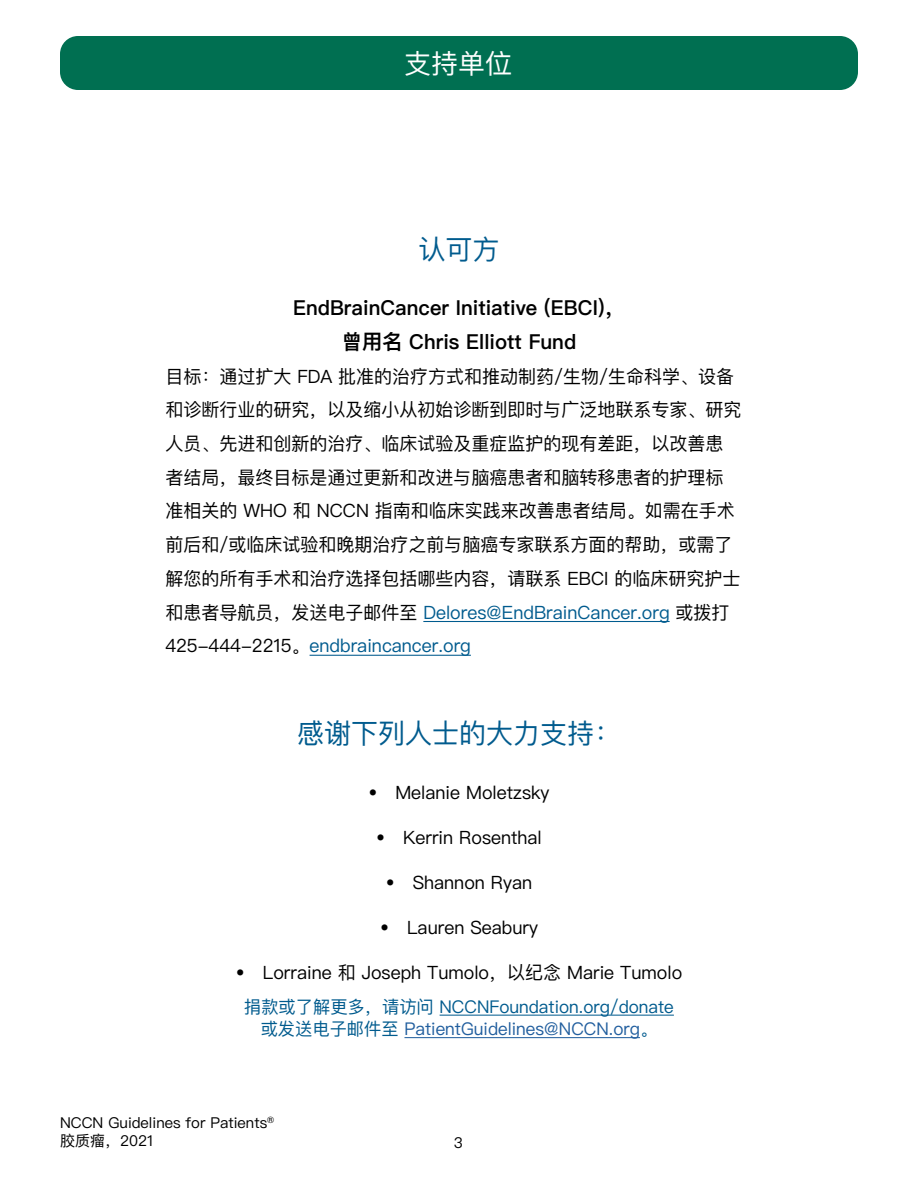
<style>
.page{position:relative;width:918px;height:1188px;background:#fff}
.page>*{position:absolute;margin:0;border:0;box-sizing:border-box;transform-origin:0 0}
.t1{font:27.6px "Ping Fang SC";color:#005b8e}
.t2{font:27px "Ping Fang SC";color:#fff}
.t3{font:600 20.7px/33.8px "Ping Fang SC";color:#000;text-align:center}
.t4{font:18.3px/33.8px "Ping Fang SC";color:#000}
.t5{font:17.55px/22.5px "Ping Fang SC";color:#005b8e;text-align:center}
.t6{font:15px/18px "Ping Fang SC";color:#000}
.s1{color:#005b8e}
.s2{color:#215e9e}
</style>
<div class="page">
<div style="left:60px;top:36px;width:798px;height:54px;background:#006f51;border-radius:18px"></div>
<hr style="left:423px;top:621px;width:247px;height:1px;background:#005b8e">
<hr style="left:310px;top:655px;width:161px;height:1px;background:#005b8e">
<hr style="left:440px;top:1015px;width:234px;height:1px;background:#005b8e">
<hr style="left:404px;top:1037px;width:236px;height:1px;background:#215e9e">
<h2 class="t2" style="left:404px;top:47px;width:109px">支持单位</h2>
<h1 class="t1" style="left:418px;top:232px;width:82px">认可方</h1>
<p class="t3" style="left:293px;top:290px;width:333px">EndBrainCancer Initiative (EBCI)，曾用名 Chris Elliott Fund</p>
<p class="t4" style="left:165px;top:359px;width:577px">目标：通过扩大 FDA 批准的治疗方式和推动制药/生物/生命科学、设备和诊断行业的研究，以及缩小从初始诊断到即时与广泛地联系专家、研究人员、先进和创新的治疗、临床试验及重症监护的现有差距，以改善患者结局，最终目标是通过更新和改进与脑癌患者和脑转移患者的护理标准相关的 WHO 和 NCCN 指南和临床实践来改善患者结局。如需在手术前后和/或临床试验和晚期治疗之前与脑癌专家联系方面的帮助，或需了解您的所有手术和治疗选择包括哪些内容，请联系 EBCI 的临床研究护士和患者导航员，发送电子邮件至 <span class="s1">Delores@EndBrainCancer.org</span> 或拨打425‑444‑2215。<span class="s1">endbraincancer.org</span></p>
<h1 class="t1" style="left:297px;top:716px;width:325px">感谢下列人士的大力支持：</h1>
<p class="t4" style="left:368px;top:775px;width:183px">• Melanie Moletzsky</p>
<p class="t4" style="left:376px;top:820px;width:167px">• Kerrin Rosenthal</p>
<p class="t4" style="left:386px;top:865px;width:148px">• Shannon Ryan</p>
<p class="t4" style="left:380px;top:910px;width:159px">• Lauren Seabury</p>
<p class="t4" style="left:236px;top:955px;width:448px">• Lorraine 和 Joseph Tumolo，以纪念 Marie Tumolo</p>
<p class="t5" style="left:244px;top:995px;width:431px">捐款或了解更多，请访问 NCCNFoundation.org/donate或发送电子邮件至 <span class="s2">PatientGuidelines@NCCN.org</span>。</p>
<p class="t6" style="left:60px;top:1113px;width:216px">NCCN Guidelines for Patients<sup>®</sup>胶质瘤，2021</p>
<p class="t6" style="left:454px;top:1133px;width:10px">3</p>
</div>
